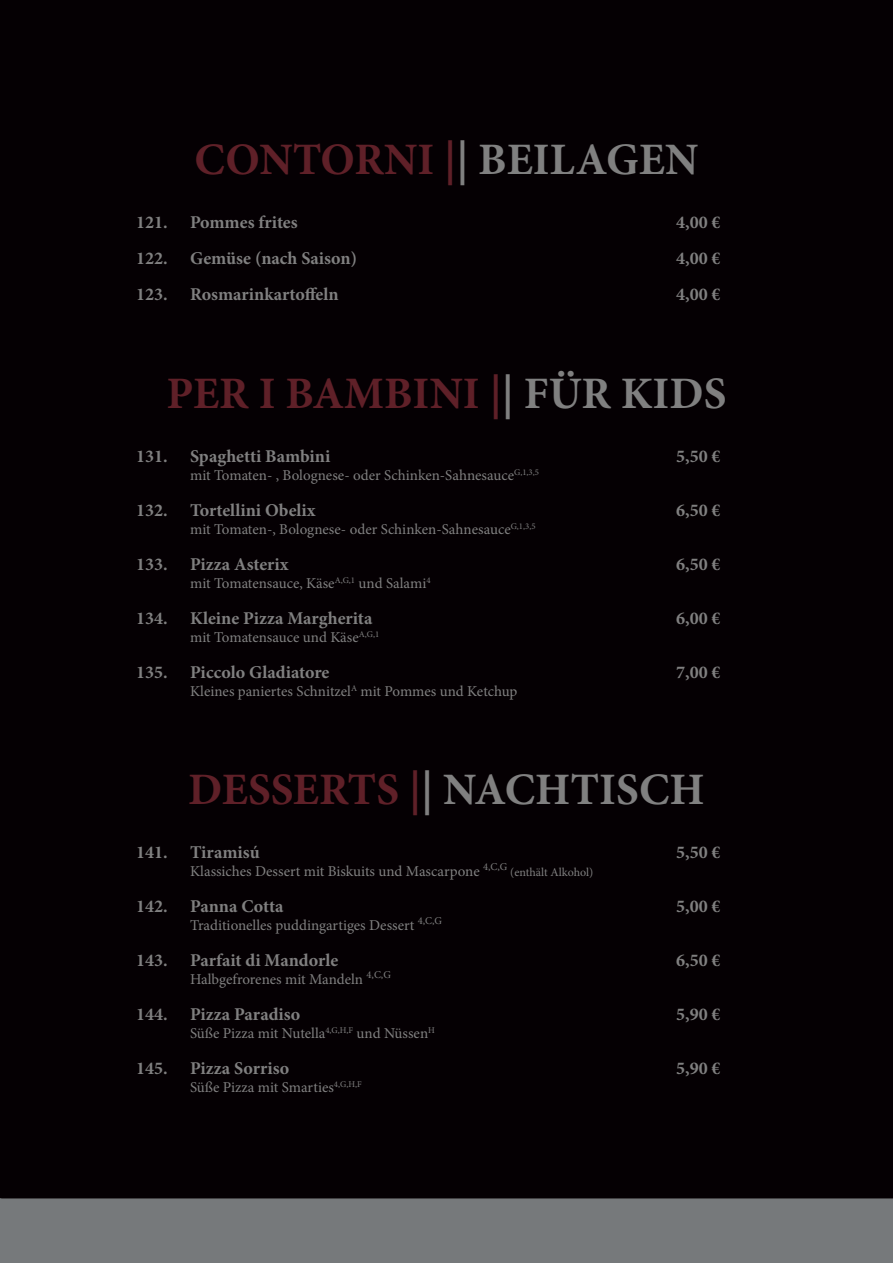
<style>
.page{position:relative;width:893px;height:1263px;background:#050003}
.page>*{position:absolute;margin:0;border:0;box-sizing:border-box;transform-origin:0 0}
.t1{font:700 45px "Minion Pro";color:#5f2028}
.t2{font:700 45px "Minion Pro";color:#808080}
.t3{font:700 18px "Minion Pro";color:#808080}
.t4{font:15px "Minion Pro";color:#808080}
.t5{font:12px "Minion Pro";letter-spacing:-.005em;color:#808080}
.s1{color:#808080}
.s2{color:#5f2028}
</style>
<div class="page">
<div style="left:0;top:1198px;width:893px;height:65px;background:#76797b"></div>
<h1 class="t1" style="left:195px;top:128px;width:505px">CONTORNI |<span class="s1">| BEILAGEN</span></h1>
<p class="t3" style="left:136px;top:209px;width:163px">121. Pommes frites</p>
<p class="t3" style="left:676px;top:209px;width:46px">4,00 €</p>
<p class="t3" style="left:136px;top:245px;width:222px">122. Gemüse (nach Saison)</p>
<p class="t3" style="left:676px;top:245px;width:46px">4,00 €</p>
<p class="t3" style="left:136px;top:281px;width:204px">123. Rosmarinkartoffeln</p>
<p class="t3" style="left:676px;top:281px;width:46px">4,00 €</p>
<h1 class="t1" style="left:166px;top:362px;width:562px">PER I BAMBINI |<span class="s1">| FÜR KIDS</span></h1>
<p class="t3" style="left:136px;top:443px;width:196px">131. Spaghetti Bambini</p>
<p class="t3" style="left:676px;top:443px;width:46px">5,50 €</p>
<p class="t4" style="left:190px;top:465px;width:350px">mit Tomaten- , Bolognese- oder Schinken-Sahnesauce<sup>G,1,3,5</sup></p>
<p class="t3" style="left:136px;top:497px;width:181px">132. Tortellini Obelix</p>
<p class="t3" style="left:676px;top:497px;width:46px">6,50 €</p>
<p class="t4" style="left:190px;top:519px;width:347px">mit Tomaten-, Bolognese- oder Schinken-Sahnesauce<sup>G,1,3,5</sup></p>
<p class="t3" style="left:136px;top:551px;width:154px">133. Pizza Asterix</p>
<p class="t3" style="left:676px;top:551px;width:46px">6,50 €</p>
<p class="t4" style="left:190px;top:573px;width:242px">mit Tomatensauce, Käse<sup>A,G,1</sup> und Salami<sup>4</sup></p>
<p class="t3" style="left:136px;top:605px;width:238px">134. Kleine Pizza Margherita</p>
<p class="t3" style="left:676px;top:605px;width:46px">6,00 €</p>
<p class="t4" style="left:190px;top:627px;width:191px">mit Tomatensauce und Käse<sup>A,G,1</sup></p>
<p class="t3" style="left:136px;top:659px;width:195px">135. Piccolo Gladiatore</p>
<p class="t3" style="left:676px;top:659px;width:46px">7,00 €</p>
<p class="t4" style="left:190px;top:681px;width:329px">Kleines paniertes Schnitzel<sup>A</sup> mit Pommes und Ketchup</p>
<h1 class="t2" style="left:188px;top:758px;width:518px"><span class="s2">DESSERTS |</span>| NACHTISCH</h1>
<p class="t3" style="left:136px;top:839px;width:125px">141. Tiramisú</p>
<p class="t3" style="left:676px;top:839px;width:46px">5,50 €</p>
<p class="t4" style="left:190px;top:861px;width:319px">Klassiches Dessert mit Biskuits und Mascarpone <sup>4,C,G</sup></p>
<p class="t5" style="left:510px;top:864px;width:85px">(enthält Alkohol)</p>
<p class="t3" style="left:136px;top:893px;width:149px">142. Panna Cotta</p>
<p class="t3" style="left:676px;top:893px;width:46px">5,00 €</p>
<p class="t4" style="left:190px;top:915px;width:254px">Traditionelles puddingartiges Dessert <sup>4,C,G</sup></p>
<p class="t3" style="left:136px;top:947px;width:204px">143. Parfait di Mandorle</p>
<p class="t3" style="left:676px;top:947px;width:46px">6,50 €</p>
<p class="t4" style="left:190px;top:969px;width:202px">Halbgefrorenes mit Mandeln <sup>4,C,G</sup></p>
<p class="t3" style="left:136px;top:1001px;width:166px">144. Pizza Paradiso</p>
<p class="t3" style="left:676px;top:1001px;width:46px">5,90 €</p>
<p class="t4" style="left:190px;top:1023px;width:246px">Süße Pizza mit Nutella<sup>4,G,H,F</sup> und Nüssen<sup>H</sup></p>
<p class="t3" style="left:136px;top:1055px;width:155px">145. Pizza Sorriso</p>
<p class="t3" style="left:676px;top:1055px;width:46px">5,90 €</p>
<p class="t4" style="left:190px;top:1077px;width:173px">Süße Pizza mit Smarties<sup>4,G,H,F</sup></p>
</div>
